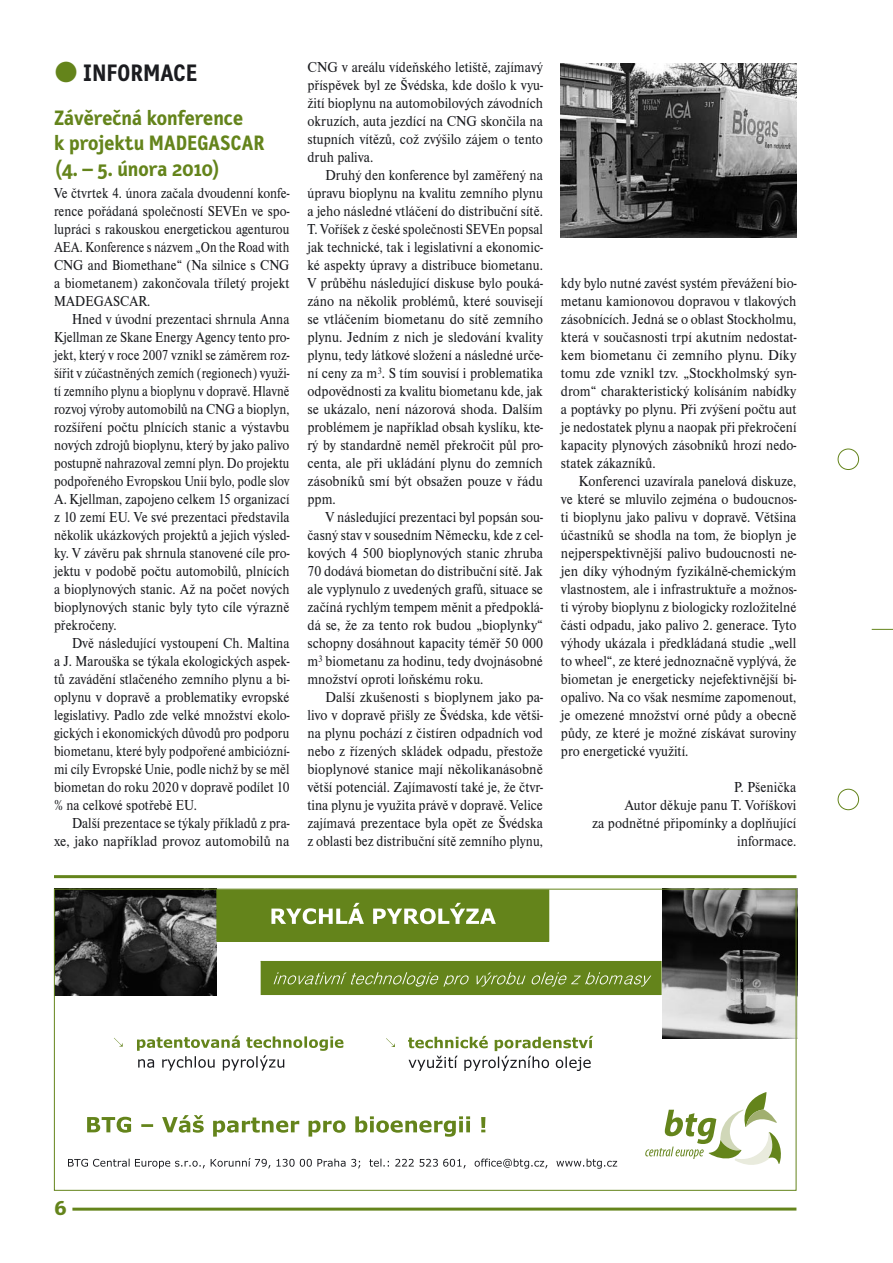
<style>
.page{position:relative;width:893px;height:1263px;background:#fff}
.page>*{position:absolute;margin:0;border:0;box-sizing:border-box;transform-origin:0 0}
.t1{font:700 24px "Letter Gothic Text";color:#1b1c20}
.t2{font:700 21px/25.5px "Letter Gothic Text";color:#64841b}
.t3{font:700 21px "Letter Gothic Text";color:#64841b;scale:1.2 1}
.t4{font:15px/18px "Nimbus Roman DOT";color:#1b1c20;text-align:justify;scale:.93 1}
.t5{font:15px/18px "Nimbus Roman DOT";color:#1b1c20;text-align:justify;scale:.91 1}
.t6{font:15px/18px "Nimbus Roman DOT";color:#1b1c20;text-align:justify;scale:.95 1}
.t7{font:15px/18px "Nimbus Roman DOT";color:#1b1c20;text-align:justify;scale:.9 1}
.s1{font-family:"Nimbus Roman DOT";font-weight:400;font-size:36px;color:#64841b}
</style>
<div class="page">
<svg style="left:72px;top:1207px;width:724px;height:4px"></svg>
<div style="left:838px;top:449px;width:21px;height:21px;border:1px solid #64841b;border-radius:50%"></div>
<div style="left:838px;top:789px;width:21px;height:21px;border:1px solid #64841b;border-radius:50%"></div>
<svg style="left:872px;top:629px;width:21px;height:1px"></svg>
<hr style="left:54px;top:875px;width:742px;height:3px;background:#64841b">
<img style="left:561px;top:63px;width:235px;height:174px">
<img style="left:56px;top:891px;width:161px;height:104px">
<img style="left:662px;top:889px;width:136px;height:150px">
<div style="left:261px;top:961px;width:400px;height:33px;background:#64841b"></div>
<div style="left:261px;top:961px;width:401px;height:34px;border:1px solid #64841b"></div>
<svg style="left:68px;top:1158px;width:137px;height:11px"></svg>
<svg style="left:87px;top:1117px;width:44px;height:16px"></svg>
<svg style="left:141px;top:1115px;width:63px;height:18px"></svg>
<svg style="left:211px;top:1116px;width:406px;height:53px"></svg>
<svg style="left:114px;top:1038px;width:9px;height:9px"></svg>
<svg style="left:137px;top:1035px;width:206px;height:35px"></svg>
<svg style="left:386px;top:1038px;width:9px;height:9px"></svg>
<svg style="left:408px;top:1036px;width:185px;height:35px"></svg>
<div style="left:217px;top:890px;width:332px;height:51px;background:#64841b"></div>
<div style="left:216px;top:889px;width:333px;height:53px;border:1px solid #64841b"></div>
<svg style="left:271px;top:903px;width:93px;height:21px"></svg>
<svg style="left:373px;top:903px;width:123px;height:21px"></svg>
<svg style="left:274px;top:972px;width:377px;height:14px"></svg>
<svg style="left:645px;top:1092px;width:136px;height:73px"></svg>
<h1 class="t1" style="left:54px;top:62px;width:145px"><span class="s1">●</span> INFORMACE</h1>
<h2 class="t2" style="left:54px;top:106px;width:212px">Závěrečná konference<br>k projektu MADEGASCAR (4. – 5. února 2010)</h2>
<p class="t7" style="left:54px;top:185px;width:263px">Ve čtvrtek 4. února začala dvoudenní konfe&shy;rence pořádaná společností SEVEn ve spo&shy;lupráci s rakouskou energetickou agenturou AEA. Konference s názvem „On the Road with CNG and Biomethane“ (Na silnice s CNG a biometanem) zakončovala tříletý projekt MADEGASCAR.</p>
<p class="t5" style="left:54px;top:311px;width:260px;text-indent:18px">Hned v úvodní prezentaci shrnula Anna Kjellman ze Skane Energy Agency tento pro&shy;jekt, který v roce 2007 vznikl se záměrem roz&shy;šířit v zúčastněných zemích (regionech) využi&shy;tí zemního plynu a bioplynu v dopravě. Hlavně rozvoj výroby automobilů na CNG a bioplyn, rozšíření počtu plnících stanic a výstavbu nových zdrojů bioplynu, který by jako palivo postupně nahrazoval zemní plyn. Do projektu podpořeného Evropskou Unií bylo, podle slov A. Kjellman, zapojeno celkem 15 organizací z 10 zemí EU. Ve své prezentaci představila několik ukázkových projektů a jejich výsled&shy;ky. V závěru pak shrnula stanovené cíle pro&shy;jektu v podobě počtu automobilů, plnících a bioplynových stanic. Až na počet nových bioplynových stanic byly tyto cíle výrazně překročeny.</p>
<p class="t5" style="left:54px;top:635px;width:260px;text-indent:18px">Dvě následující vystoupení Ch. Maltina a J. Marouška se týkala ekologických aspek&shy;tů zavádění stlačeného zemního plynu a bi&shy;oplynu v dopravě a problematiky evropské legislativy. Padlo zde velké množství ekolo&shy;gických i ekonomických důvodů pro podporu biometanu, které byly podpořené ambiciózní&shy;mi cíly Evropské Unie, podle nichž by se měl biometan do roku 2020 v dopravě podílet 10 % na celkové spotřebě EU.</p>
<p class="t5" style="left:54px;top:815px;width:260px;text-align:right">Další prezentace se týkaly příkladů z pra&shy;xe, jako například provoz automobilů na</p>
<p class="t4" style="left:307px;top:59px;width:255px">CNG v areálu vídeňského letiště, zajímavý příspěvek byl ze Švédska, kde došlo k vyu&shy;žití bioplynu na automobilových závodních okruzích, auta jezdící na CNG skončila na stupních vítězů, což zvýšilo zájem o tento druh paliva.</p>
<p class="t4" style="left:307px;top:167px;width:255px;text-indent:18px">Druhý den konference byl zaměřený na úpravu bioplynu na kvalitu zemního plynu a jeho následné vtláčení do distribuční sítě.<br>T. Voříšek z české společnosti SEVEn popsal jak technické, tak i legislativní a ekonomic&shy;ké aspekty úpravy a distribuce biometanu.<br>V průběhu následující diskuse bylo pouká&shy;záno na několik problémů, které souvisejí se vtláčením biometanu do sítě zemního plynu. Jedním z nich je sledování kvality plynu, tedy látkové složení a následné urče&shy;ní ceny za m<sup>3</sup>. S tím souvisí i problematika odpovědnosti za kvalitu biometanu kde, jak se ukázalo, není názorová shoda. Dalším problémem je například obsah kyslíku, kte&shy;rý by standardně neměl překročit půl pro&shy;centa, ale při ukládání plynu do zemních zásobníků smí být obsažen pouze v řádu ppm.</p>
<p class="t4" style="left:307px;top:509px;width:255px;text-indent:18px">V následující prezentaci byl popsán sou&shy;časný stav v sousedním Německu, kde z cel&shy;kových 4 500 bioplynových stanic zhruba 70 dodává biometan do distribuční sítě. Jak ale vyplynulo z uvedených grafů, situace se začíná rychlým tempem měnit a předpoklá&shy;dá se, že za tento rok budou „bioplynky“ schopny dosáhnout kapacity téměř 50 000 m<sup>3</sup> biometanu za hodinu, tedy dvojnásobné množství oproti loňskému roku.</p>
<p class="t6" style="left:307px;top:689px;width:249px;text-indent:18px">Další zkušenosti s bioplynem jako pa&shy;livo v dopravě přišly ze Švédska, kde větši&shy;na plynu pochází z čistíren odpadních vod nebo z řízených skládek odpadu, přestože bioplynové stanice mají několikanásobně větší potenciál. Zajímavostí také je, že čtvr&shy;tina plynu je využita právě v dopravě. Velice zajímavá prezentace byla opět ze Švédska z oblasti bez distribuční sítě zemního plynu,</p>
<p class="t4" style="left:561px;top:275px;width:255px">kdy bylo nutné zavést systém převážení bio&shy;metanu kamionovou dopravou v tlakových zásobnících. Jedná se o oblast Stockholmu, která v současnosti trpí akutním nedostat&shy;kem biometanu či zemního plynu. Díky tomu zde vznikl tzv. „Stockholmský syn&shy;drom“ charakteristický kolísáním nabídky a poptávky po plynu. Při zvýšení počtu aut je nedostatek plynu a naopak při překročení kapacity plynových zásobníků hrozí nedo&shy;statek zákazníků.</p>
<p class="t4" style="left:561px;top:473px;width:255px;text-indent:18px">Konferenci uzavírala panelová diskuze, ve které se mluvilo zejména o budoucnos&shy;ti bioplynu jako palivu v dopravě. Většina účastníků se shodla na tom, že bioplyn je nejperspektivnější palivo budoucnosti ne&shy;jen díky výhodným fyzikálně-chemickým vlastnostem, ale i infrastruktuře a možnos&shy;ti výroby bioplynu z biologicky rozložitelné části odpadu, jako palivo 2. generace. Tyto výhody ukázala i předkládaná studie „well to wheel“, ze které jednoznačně vyplývá, že biometan je energeticky nejefektivnější bi&shy;opalivo. Na co však nesmíme zapomenout, je omezené množství orné půdy a obecně půdy, ze které je možné získávat suroviny pro energetické využití.</p>
<p class="t4" style="left:592px;top:779px;width:221px;text-align:right">P. Pšenička<br>Autor děkuje panu T. Voříškovi<br>za podnětné připomínky a doplňující informace.</p>
<h2 class="t3" style="left:54px;top:1198px;width:12px">6</h2>
</div>
